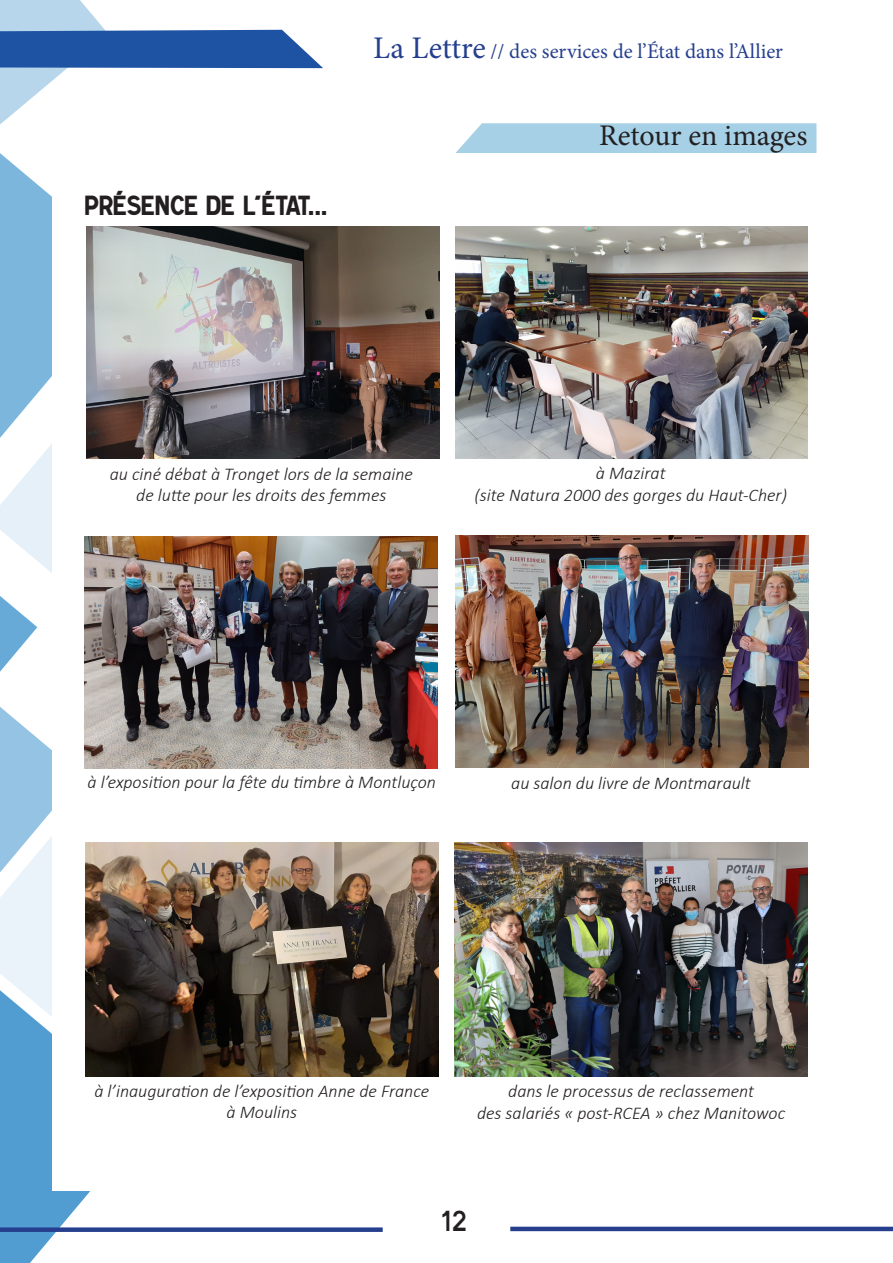
<style>
.page{position:relative;width:893px;height:1263px;background:#fff}
.page>*{position:absolute;margin:0;border:0;box-sizing:border-box;transform-origin:0 0}
.t1{font:30px "Minion Pro";color:#231f20}
.t2{font:27px "Caracteres L1";color:#231f20}
.t3{font:25.5px "Caracteres L2";color:#231f20}
.t4{font:21px "Minion Pro";color:#253f8e}
.t5{font:italic 300 18px/21.6px "Calibri";color:#231f20;text-align:center}
.s1{font-size:31.5px}
</style>
<div class="page">
<hr style="left:510px;top:1227px;width:383px;height:4px;background:#253f8e">
<svg style="left:0;top:465px;width:52px;height:490px"></svg>
<svg style="left:0;top:955px;width:91px;height:308px;fill:#519dd1"></svg>
<svg style="left:0;top:197px;width:52px;height:268px;fill:#7db6dd"></svg>
<svg style="left:0;top:0;width:323px;height:197px"></svg>
<div style="left:0;top:1227px;width:383px;height:5px;background:#253f8e"></div>
<svg style="left:455px;top:123px;width:361px;height:30px;background:#a9d2e7"></svg>
<div style="left:53px;top:154px;width:776px;height:1036px;background:#fff"></div>
<img style="left:86px;top:227px;width:353px;height:232px">
<img style="left:85px;top:536px;width:353px;height:232px">
<img style="left:455px;top:536px;width:353px;height:232px">
<img style="left:85px;top:842px;width:353px;height:234px">
<img style="left:455px;top:226px;width:353px;height:233px">
<img style="left:454px;top:843px;width:353px;height:234px">
<p class="t4" style="left:373px;top:37px;width:411px"><span class="s1">La Lettre</span> // des services de l’État dans l’Allier</p>
<p class="t2" style="left:85px;top:191px;width:245px">PRÉSENCE DE L'ÉTAT...</p>
<p class="t1" style="left:599px;top:115px;width:210px">Retour en images</p>
<p class="t5" style="left:110px;top:463px;width:305px">au ciné débat à Tronget lors de la semaine de lutte pour les droits des femmes</p>
<p class="t5" style="left:474px;top:462px;width:314px">à Mazirat<br>(site Natura 2000 des gorges du Haut-Cher)</p>
<p class="t5" style="left:88px;top:771px;width:350px">à l’exposition pour la fête du timbre à Montluçon</p>
<p class="t5" style="left:511px;top:772px;width:241px">au salon du livre de Montmarault</p>
<p class="t5" style="left:94px;top:1079px;width:336px">à l’inauguration de l’exposition Anne de France à Moulins</p>
<p class="t5" style="left:477px;top:1080px;width:310px">dans le processus de reclassement<br>des salariés « post-RCEA » chez Manitowoc</p>
<h3 class="t3" style="left:441px;top:1206px;width:27px">12</h3>
</div>
